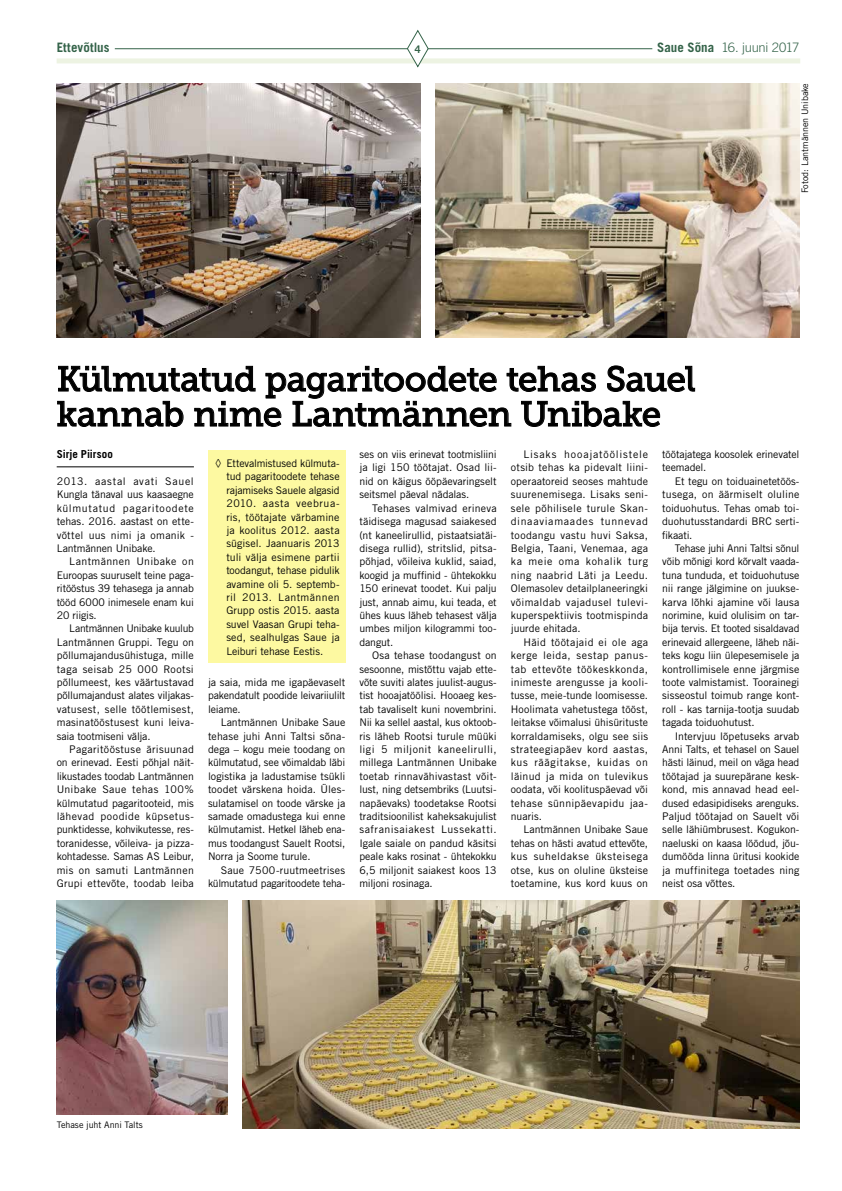
<style>
.page{position:relative;width:842px;height:1191px;background:#fff}
.page>*{position:absolute;margin:0;border:0;box-sizing:border-box;transform-origin:0 0}
.t1{font:35px/35px "Museo Slab 500";letter-spacing:-.01em;color:#000}
.t2{font:300 13px "Trade Gothic LT Std";letter-spacing:-.025em;color:#346349}
.t3{font:700 13px "Trade Gothic LT Std";letter-spacing:.005em;color:#346349}
.t4{font:700 11px "Trade Gothic LT Std";letter-spacing:-.005em;color:#000}
.t5{font:10.5px/13.4px "Trade Gothic LT Std";letter-spacing:-.005em;color:#000;text-align:justify}
.t6{font:700 10.5px "Trade Gothic LT Std";color:#346349}
.t7{font:9px "Trade Gothic LT Std";letter-spacing:-.01em;color:#000}
.s1{font-weight:700}
</style>
<div class="page">
<div style="left:57px;top:58px;width:743px;height:5px;background:#edf3e2"></div>
<hr style="left:115px;top:48px;width:537px;height:1px;background:#346349">
<svg style="left:407px;top:30px;width:22px;height:38px"></svg>
<svg style="left:57px;top:365px;width:639px;height:62px"></svg>
<hr style="left:57px;top:466px;width:137px;height:1px;background:#000">
<div style="left:208px;top:451px;width:137px;height:212px;background:#fdf9a1"></div>
<img style="left:57px;top:83px;width:364px;height:254px">
<img style="left:435px;top:83px;width:364px;height:254px">
<img style="left:57px;top:900px;width:170px;height:215px">
<img style="left:242px;top:900px;width:557px;height:228px">
<p class="t3" style="left:57px;top:39px;width:54px">Ettevõtlus</p>
<p class="t6" style="left:415px;top:42px;width:7px">4</p>
<p class="t2" style="left:657px;top:40px;width:143px"><span class="s1">Saue Sõna</span> 16. juuni 2017</p>
<p class="t7" style="left:799px;top:193px;width:112px;rotate:-90deg">Fotod: Lantmännen Unibake</p>
<h1 class="t1" style="left:57px;top:362px;width:640px">Külmutatud pagaritoodete tehas Sauel kannab nime Lantmännen Unibake</h1>
<p class="t4" style="left:57px;top:447px;width:58px">Sirje Piirsoo</p>
<p class="t5" style="left:57px;top:474px;width:139px">2013. aastal avati Sauel Kungla tänaval uus kaasaegne külmutatud pagaritoodete tehas. 2016. aastast on ette&shy;võttel uus nimi ja omanik - Lantmännen Unibake.</p>
<p class="t5" style="left:57px;top:555px;width:139px;text-indent:13px">Lantmännen Unibake on Euroopas suuruselt teine paga&shy;ritööstus 39 tehasega ja annab tööd 6000 inimesele enam kui 20 riigis.</p>
<p class="t5" style="left:57px;top:622px;width:139px;text-indent:13px">Lantmännen Unibake kuulub Lantmännen Gruppi. Tegu on põllumajandusühistuga, mille taga seisab 25 000 Rootsi põllumeest, kes väärtustavad põllumajandust alates viljakas&shy;vatusest, selle töötlemisest, masinatööstusest kuni leiva&shy;saia tootmiseni välja.</p>
<p class="t5" style="left:57px;top:742px;width:139px;text-indent:13px">Pagaritööstuse ärisuunad on erinevad. Eesti põhjal näit&shy;likustades toodab Lantmännen Unibake Saue tehas 100% külmutatud pagaritooteid, mis lähevad poodide küpsetus&shy;punktidesse, kohvikutesse, res&shy;toranidesse, võileiva- ja pizza&shy;kohtadesse. Samas AS Leibur, mis on samuti Lantmännen Grupi ettevõte, toodab leiba</p>
<p class="t5" style="left:359px;top:447px;width:139px">ses on viis erinevat tootmisliini ja ligi 150 töötajat. Osad lii&shy;nid on käigus ööpäevaringselt seitsmel päeval nädalas.</p>
<p class="t5" style="left:359px;top:501px;width:139px;text-indent:13px">Tehases valmivad erineva täidisega magusad saiakesed (nt kaneelirullid, pistaatsiatäi&shy;disega rullid), stritslid, pitsa&shy;põhjad, võileiva kuklid, saiad, koogid ja muffinid - ühtekokku 150 erinevat toodet. Kui palju just, annab aimu, kui teada, et ühes kuus läheb tehasest välja umbes miljon kilogrammi too&shy;dangut.</p>
<p class="t5" style="left:359px;top:648px;width:139px;text-indent:13px">Osa tehase toodangust on sesoonne, mistõttu vajab ette&shy;võte suviti alates juulist-augus&shy;tist hooajatöölisi. Hooaeg kes&shy;tab tavaliselt kuni novembrini.<br>Nii ka sellel aastal, kus oktoob&shy;ris läheb Rootsi turule müüki ligi 5 miljonit kaneelirulli, millega Lantmännen Unibake toetab rinnavähivastast võit&shy;lust, ning detsembriks (Luutsi&shy;napäevaks) toodetakse Rootsi traditsioonilist kaheksakujulist safranisaiakest Lussekatti.<br>Igale saiale on pandud käsitsi peale kaks rosinat - ühtekokku 6,5 miljonit saiakest koos 13 miljoni rosinaga.</p>
<p class="t5" style="left:511px;top:447px;width:139px;text-indent:13px">Lisaks hooajatöölistele otsib tehas ka pidevalt liini&shy;operaatoreid seoses mahtude suurenemisega. Lisaks seni&shy;sele põhilisele turule Skan&shy;dinaaviamaades tunnevad toodangu vastu huvi Saksa, Belgia, Taani, Venemaa, aga ka meie oma kohalik turg ning naabrid Läti ja Leedu.<br>Olemasolev detailplaneeringki võimaldab vajadusel tulevi&shy;kuperspektiivis tootmispinda juurde ehitada.</p>
<p class="t5" style="left:511px;top:635px;width:139px;text-indent:13px">Häid töötajaid ei ole aga kerge leida, sestap panus&shy;tab ettevõte töökeskkonda, inimeste arengusse ja kooli&shy;tusse, meie-tunde loomisesse.<br>Hoolimata vahetustega tööst, leitakse võimalusi ühisürituste korraldamiseks, olgu see siis strateegiapäev kord aastas, kus räägitakse, kuidas on läinud ja mida on tulevikus oodata, või koolituspäevad või tehase sünnipäevapidu jaa&shy;nuaris.</p>
<p class="t5" style="left:511px;top:823px;width:139px;text-indent:13px">Lantmännen Unibake Saue tehas on hästi avatud ettevõte, kus suheldakse üksteisega otse, kus on oluline üksteise toetamine, kus kord kuus on</p>
<p class="t5" style="left:662px;top:447px;width:139px">töötajatega koosolek erinevatel teemadel.</p>
<p class="t5" style="left:662px;top:474px;width:139px;text-indent:13px">Et tegu on toiduainetetöös&shy;tusega, on äärmiselt oluline toiduohutus. Tehas omab toi&shy;duohutusstandardi BRC serti&shy;fikaati.</p>
<p class="t5" style="left:662px;top:541px;width:139px;text-indent:13px">Tehase juhi Anni Taltsi sõnul võib mõnigi kord kõrvalt vaada&shy;tuna tunduda, et toiduohutuse nii range jälgimine on juukse&shy;karva lõhki ajamine või lausa norimine, kuid olulisim on tar&shy;bija tervis. Et tooted sisaldavad erinevaid allergeene, läheb näi&shy;teks kogu liin ülepesemisele ja kontrollimisele enne järgmise toote valmistamist. Toorainegi sisseostul toimub range kont&shy;roll - kas tarnija-tootja suudab tagada toiduohutust.</p>
<p class="t5" style="left:662px;top:729px;width:139px;text-indent:13px">Intervjuu lõpetuseks arvab Anni Talts, et tehasel on Sauel hästi läinud, meil on väga head töötajad ja suurepärane kesk&shy;kond, mis annavad head eel&shy;dused edasipidiseks arenguks.<br>Paljud töötajad on Sauelt või selle lähiümbrusest. Kogukon&shy;naeluski on kaasa löödud, jõu&shy;dumööda linna üritusi kookide ja muffinitega toetades ning neist osa võttes.</p>
<p class="t5" style="left:226px;top:456px;width:115px;text-indent:-11px">◊ Ettevalmistused külmuta&shy;tud pagaritoodete tehase rajamiseks Sauele algasid 2010. aasta veebrua&shy;ris, töötajate värbamine ja koolitus 2012. aasta sügisel. Jaanuaris 2013 tuli välja esimene partii toodangut, tehase pidulik avamine oli 5. septemb&shy;ril 2013. Lantmännen Grupp ostis 2015. aasta suvel Vaasan Grupi teha&shy;sed, sealhulgas Saue ja Leiburi tehase Eestis.</p>
<p class="t5" style="left:208px;top:675px;width:139px">ja saia, mida me igapäevaselt pakendatult poodide leivariiulilt leiame.</p>
<p class="t5" style="left:208px;top:715px;width:139px;text-indent:13px">Lantmännen Unibake Saue tehase juhi Anni Taltsi sõna&shy;dega – kogu meie toodang on külmutatud, see võimaldab läbi logistika ja ladustamise tsükli toodet värskena hoida. Üles&shy;sulatamisel on toode värske ja samade omadustega kui enne külmutamist. Hetkel läheb ena&shy;mus toodangust Sauelt Rootsi, Norra ja Soome turule.</p>
<p class="t5" style="left:208px;top:863px;width:139px;text-align:right">Saue 7500-ruutmeetrises külmutatud pagaritoodete teha-</p>
<p class="t7" style="left:57px;top:1119px;width:88px">Tehase juht Anni Talts</p>
</div>
